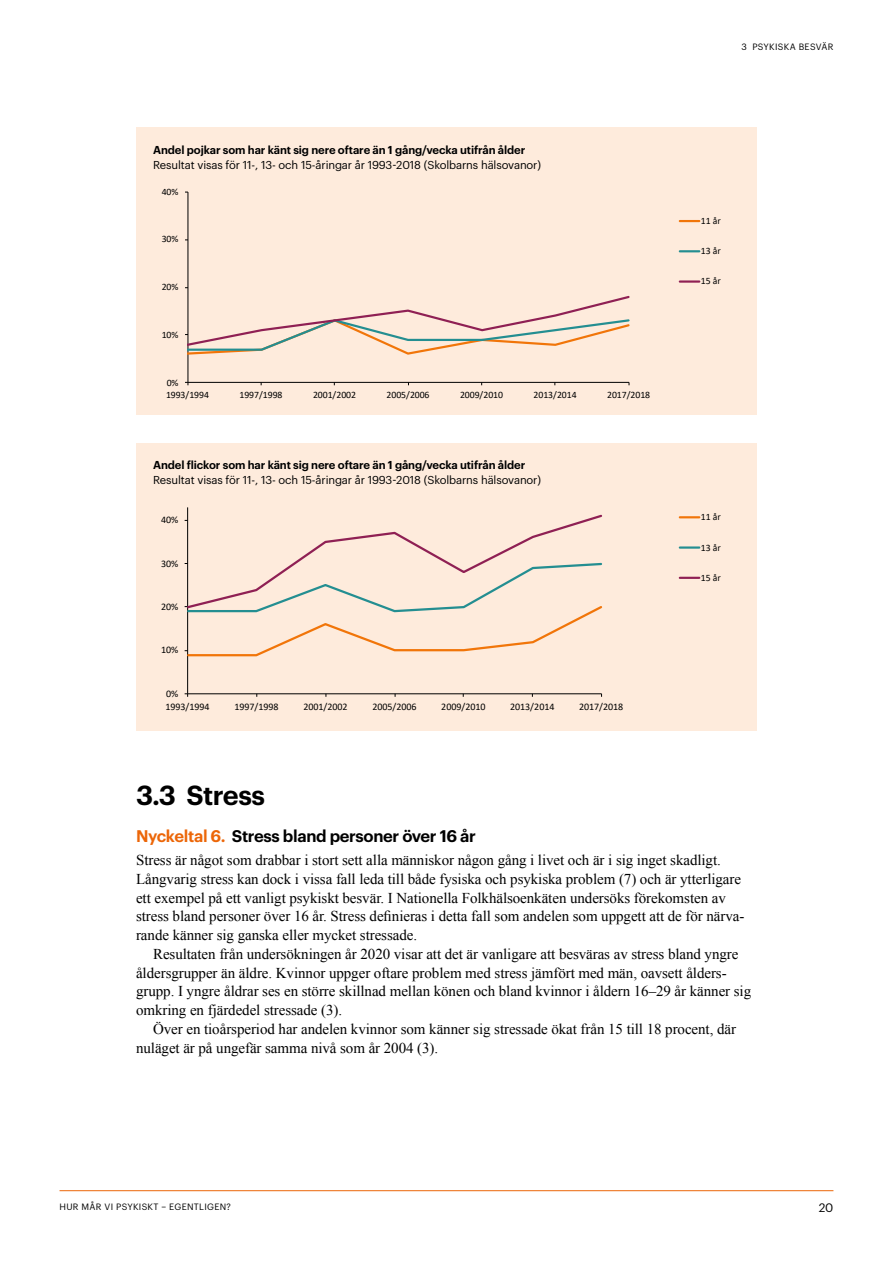
<style>
.page{position:relative;width:893px;height:1263px;background:#fff}
.page>*{position:absolute;margin:0;border:0;box-sizing:border-box;transform-origin:0 0}
.t1{font:600 27px "Graphik";letter-spacing:-.02em;color:#000}
.t2{font:600 16.5px "Graphik";letter-spacing:-.02em;color:#000}
.t3{font:15px/18.8px "Times New Roman";letter-spacing:-.005em;color:#000}
.t4{font:12px "Graphik";color:#000}
.t5{font:11.25px "Graphik";letter-spacing:-.01em;color:#000}
.t6{font:600 11.25px "Graphik";letter-spacing:-.01em;color:#000}
.t7{font:10.05px "Calibri";color:#000}
.t8{font:700 10.05px "Calibri";color:#000}
.t9{font:9.75px "Calibri";color:#000}
.t10{font:700 9.75px "Calibri";color:#000}
.t11{font:9px "Graphik";letter-spacing:.035em;color:#000}
.s1{color:#ec6608}
</style>
<div class="page">
<div style="left:136px;top:128px;width:621px;height:287px;background:#feebdc"></div>
<div style="left:136px;top:443px;width:621px;height:288px;background:#feebdc"></div>
<hr style="left:188px;top:192px;width:1px;height:190px;background:#000">
<hr style="left:188px;top:382px;width:441px;height:1px;background:#000">
<svg style="left:185px;top:294px;width:444px;height:62px"></svg>
<svg style="left:680px;top:220px;width:19px;height:2px"></svg>
<svg style="left:680px;top:250px;width:19px;height:2px"></svg>
<hr style="left:680px;top:280px;width:19px;height:3px;background:#8f2054">
<svg style="left:680px;top:516px;width:19px;height:2px"></svg>
<hr style="left:680px;top:546px;width:19px;height:3px;background:#248e91">
<svg style="left:680px;top:577px;width:19px;height:2px"></svg>
<hr style="left:187px;top:507px;width:1px;height:187px;background:#000">
<hr style="left:188px;top:693px;width:414px;height:1px;background:#000">
<svg style="left:185px;top:513px;width:417px;height:144px"></svg>
<hr style="left:60px;top:1190px;width:773px;height:1px;background:#ec6608">
<p class="t6" style="left:153px;top:141px;width:374px">Andel pojkar som har känt sig nere oftare än 1 gång/vecka utifrån ålder</p>
<p class="t5" style="left:153px;top:156px;width:389px">Resultat visas för 11-, 13- och 15-åringar år 1993-2018 (Skolbarns hälsovanor)</p>
<p class="t10" style="left:139px;top:144px;width:291px">Andel pojkar som har känt sig nere oftare än 1 gång/vecka utifrån ålder</p>
<p class="t9" style="left:139px;top:156px;width:309px">Resultat visas för 11-, 13- och 15-åringar år 1993-2018 (Skolbarns hälsovanor)</p>
<p class="t9" style="left:162px;top:185px;width:18px">40%</p>
<p class="t9" style="left:162px;top:232px;width:18px">30%</p>
<p class="t9" style="left:162px;top:280px;width:18px">20%</p>
<p class="t9" style="left:162px;top:328px;width:18px">10%</p>
<p class="t9" style="left:167px;top:376px;width:13px">0%</p>
<p class="t9" style="left:166px;top:388px;width:45px">1993/1994</p>
<p class="t9" style="left:240px;top:388px;width:45px">1997/1998</p>
<p class="t9" style="left:313px;top:388px;width:45px">2001/2002</p>
<p class="t9" style="left:387px;top:388px;width:45px">2005/2006</p>
<p class="t9" style="left:460px;top:388px;width:45px">2009/2010</p>
<p class="t9" style="left:534px;top:388px;width:45px">2013/2014</p>
<p class="t9" style="left:607px;top:388px;width:45px">2017/2018</p>
<p class="t8" style="left:148px;top:456px;width:298px">Andel flickor som har känt sig nere oftare än 1 gång/vecka utifrån ålder</p>
<p class="t7" style="left:148px;top:468px;width:317px">Resultat visas för 11-, 13- och 15-åringar år 1993-2018 (Skolbarns hälsovanor)</p>
<p class="t6" style="left:153px;top:456px;width:374px">Andel flickor som har känt sig nere oftare än 1 gång/vecka utifrån ålder</p>
<p class="t5" style="left:153px;top:472px;width:389px">Resultat visas för 11-, 13- och 15-åringar år 1993-2018 (Skolbarns hälsovanor)</p>
<p class="t7" style="left:161px;top:513px;width:19px">40%</p>
<p class="t7" style="left:161px;top:557px;width:19px">30%</p>
<p class="t7" style="left:161px;top:600px;width:19px">20%</p>
<p class="t7" style="left:161px;top:643px;width:19px">10%</p>
<p class="t7" style="left:166px;top:687px;width:14px">0%</p>
<p class="t7" style="left:166px;top:700px;width:46px">1993/1994</p>
<p class="t7" style="left:234px;top:700px;width:46px">1997/1998</p>
<p class="t7" style="left:303px;top:700px;width:46px">2001/2002</p>
<p class="t7" style="left:372px;top:700px;width:46px">2005/2006</p>
<p class="t7" style="left:441px;top:700px;width:46px">2009/2010</p>
<p class="t7" style="left:510px;top:700px;width:46px">2013/2014</p>
<p class="t7" style="left:579px;top:700px;width:46px">2017/2018</p>
<p class="t11" style="left:741px;top:40px;width:93px">3 PSYKISKA BESVÄR</p>
<p class="t9" style="left:701px;top:214px;width:21px">11 år</p>
<p class="t9" style="left:701px;top:244px;width:21px">13 år</p>
<p class="t9" style="left:701px;top:274px;width:21px">15 år</p>
<p class="t9" style="left:701px;top:510px;width:21px">11 år</p>
<p class="t9" style="left:701px;top:540px;width:21px">13 år</p>
<p class="t9" style="left:701px;top:571px;width:21px">15 år</p>
<h1 class="t1" style="left:136px;top:774px;width:130px">3.3 Stress</h1>
<p class="t2" style="left:136px;top:823px;width:341px"><span class="s1">Nyckeltal 6.</span> Stress bland personer över 16 år</p>
<p class="t3" style="left:136px;top:850px;width:610px">Stress är något som drabbar i stort sett alla människor någon gång i livet och är i sig inget skadligt.<br>Långvarig stress kan dock i vissa fall leda till både fysiska och psykiska problem (7) och är ytterligare ett exempel på ett vanligt psykiskt besvär. I Nationella Folkhälsoenkäten undersöks förekomsten av stress bland personer över 16 år. Stress definieras i detta fall som andelen som uppgett att de för närva&shy;rande känner sig ganska eller mycket stressade.</p>
<p class="t3" style="left:136px;top:944px;width:617px;text-indent:17px">Resultaten från undersökningen år 2020 visar att det är vanligare att besväras av stress bland yngre åldersgrupper än äldre. Kvinnor uppger oftare problem med stress jämfört med män, oavsett ålders&shy;grupp. I yngre åldrar ses en större skillnad mellan könen och bland kvinnor i åldern 16–29 år känner sig omkring en fjärdedel stressade (3).</p>
<p class="t3" style="left:136px;top:1019px;width:601px;text-indent:17px">Över en tioårsperiod har andelen kvinnor som känner sig stressade ökat från 15 till 18 procent, där nuläget är på ungefär samma nivå som år 2004 (3).</p>
<p class="t11" style="left:60px;top:1200px;width:173px">HUR MÅR VI PSYKISKT – EGENTLIGEN?</p>
<p class="t4" style="left:819px;top:1199px;width:16px">20</p>
</div>
